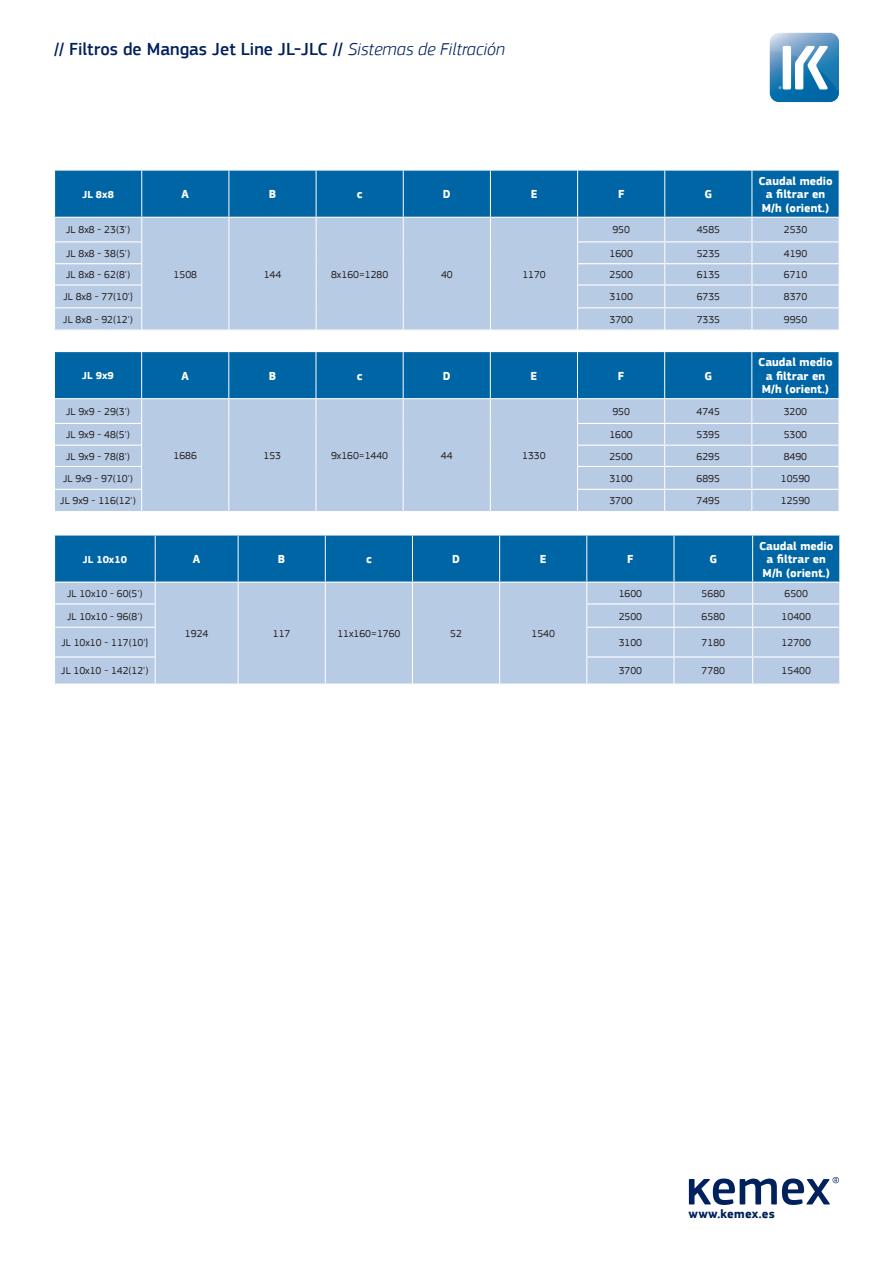
<style>
.page{position:relative;width:893px;height:1263px;background:#fff}
.page>*{position:absolute;margin:0;border:0;box-sizing:border-box;transform-origin:0 0}
.t1{font:500 18px "PF Square Sans Pro";color:#00215d}
.t2{font:700 12.6px "PF Square Sans Pro";letter-spacing:.02em;color:#00215d}
.t3{font:700 12px/13.5px "PF Square Sans Pro";color:#fff;text-align:center}
.t4{font:10.5px "PF Square Sans Pro";color:#231f20}
.t5{font:700 10.5px "PF Square Sans Pro";color:#fff}
.s1{font-weight:300;font-style:italic}
</style>
<div class="page">
<svg style="left:770px;top:33px;width:69px;height:69px"></svg>
<svg style="left:689px;top:1177px;width:150px;height:28px"></svg>
<svg style="left:54px;top:171px;width:786px;height:159px;background:#84aed2"></svg>
<hr style="left:55px;top:241px;width:86px;height:1px;background:#fff">
<hr style="left:578px;top:241px;width:87px;height:1px;background:#fff">
<hr style="left:665px;top:241px;width:87px;height:1px;background:#fff">
<hr style="left:752px;top:241px;width:87px;height:1px;background:#fff">
<hr style="left:55px;top:263px;width:86px;height:1px;background:#fff">
<hr style="left:578px;top:263px;width:87px;height:1px;background:#fff">
<hr style="left:665px;top:263px;width:87px;height:1px;background:#fff">
<hr style="left:752px;top:263px;width:87px;height:1px;background:#fff">
<hr style="left:55px;top:284px;width:86px;height:1px;background:#fff">
<hr style="left:578px;top:284px;width:87px;height:1px;background:#fff">
<hr style="left:665px;top:284px;width:87px;height:1px;background:#fff">
<hr style="left:752px;top:284px;width:87px;height:1px;background:#fff">
<hr style="left:55px;top:307px;width:86px;height:1px;background:#fff">
<hr style="left:578px;top:307px;width:87px;height:1px;background:#fff">
<hr style="left:665px;top:307px;width:87px;height:1px;background:#fff">
<hr style="left:752px;top:307px;width:87px;height:1px;background:#fff">
<hr style="left:54px;top:217px;width:88px;height:1px;background:#fff">
<hr style="left:142px;top:217px;width:87px;height:1px;background:#fff">
<hr style="left:229px;top:217px;width:87px;height:1px;background:#fff">
<hr style="left:316px;top:217px;width:87px;height:1px;background:#fff">
<hr style="left:403px;top:217px;width:87px;height:1px;background:#fff">
<hr style="left:490px;top:217px;width:88px;height:1px;background:#fff">
<hr style="left:578px;top:217px;width:87px;height:1px;background:#fff">
<hr style="left:665px;top:217px;width:87px;height:1px;background:#fff">
<hr style="left:752px;top:217px;width:88px;height:1px;background:#fff">
<svg style="left:54px;top:352px;width:785px;height:159px;background:#83aed1"></svg>
<hr style="left:55px;top:423px;width:86px;height:1px;background:#fff">
<hr style="left:578px;top:423px;width:87px;height:1px;background:#fff">
<hr style="left:665px;top:423px;width:87px;height:1px;background:#fff">
<hr style="left:752px;top:423px;width:86px;height:1px;background:#fff">
<hr style="left:55px;top:445px;width:86px;height:1px;background:#fff">
<hr style="left:578px;top:445px;width:87px;height:1px;background:#fff">
<hr style="left:665px;top:445px;width:87px;height:1px;background:#fff">
<hr style="left:752px;top:445px;width:86px;height:1px;background:#fff">
<hr style="left:55px;top:466px;width:86px;height:1px;background:#fff">
<hr style="left:578px;top:466px;width:87px;height:1px;background:#fff">
<hr style="left:665px;top:466px;width:87px;height:1px;background:#fff">
<hr style="left:752px;top:466px;width:86px;height:1px;background:#fff">
<hr style="left:55px;top:489px;width:86px;height:1px;background:#fff">
<hr style="left:578px;top:489px;width:87px;height:1px;background:#fff">
<hr style="left:665px;top:489px;width:87px;height:1px;background:#fff">
<hr style="left:752px;top:489px;width:86px;height:1px;background:#fff">
<hr style="left:54px;top:398px;width:88px;height:1px;background:#fff">
<hr style="left:142px;top:398px;width:87px;height:1px;background:#fff">
<hr style="left:229px;top:398px;width:87px;height:1px;background:#fff">
<hr style="left:316px;top:398px;width:87px;height:1px;background:#fff">
<hr style="left:403px;top:398px;width:87px;height:1px;background:#fff">
<hr style="left:490px;top:398px;width:87px;height:1px;background:#fff">
<hr style="left:577px;top:398px;width:88px;height:1px;background:#fff">
<hr style="left:665px;top:398px;width:87px;height:1px;background:#fff">
<hr style="left:752px;top:398px;width:87px;height:1px;background:#fff">
<svg style="left:54px;top:536px;width:786px;height:147px;background:#82add1"></svg>
<p class="t1" style="left:54px;top:38px;width:452px">// Filtros de Mangas Jet Line JL-JLC // <span class="s1">Sistemas de Filtración</span></p>
<p class="t5" style="left:82px;top:188px;width:33px">JL 8x8</p>
<p class="t3" style="left:182px;top:188px;width:9px">A</p>
<p class="t3" style="left:269px;top:188px;width:9px">B</p>
<p class="t3" style="left:357px;top:188px;width:7px">c</p>
<p class="t3" style="left:443px;top:188px;width:9px">D</p>
<p class="t3" style="left:531px;top:188px;width:8px">E</p>
<p class="t3" style="left:618px;top:188px;width:8px">F</p>
<p class="t3" style="left:704px;top:188px;width:9px">G</p>
<p class="t3" style="left:758px;top:175px;width:76px">Caudal medio a filtrar en<br>M/h (orient.)</p>
<p class="t4" style="left:66px;top:224px;width:65px">JL 8x8 - 23(3')</p>
<p class="t4" style="left:612px;top:224px;width:19px">950</p>
<p class="t4" style="left:697px;top:224px;width:25px">4585</p>
<p class="t4" style="left:784px;top:224px;width:25px">2530</p>
<p class="t4" style="left:66px;top:247px;width:65px">JL 8x8 - 38(5')</p>
<p class="t4" style="left:609px;top:247px;width:25px">1600</p>
<p class="t4" style="left:697px;top:247px;width:25px">5235</p>
<p class="t4" style="left:784px;top:247px;width:25px">4190</p>
<p class="t4" style="left:66px;top:269px;width:65px">JL 8x8 - 62(8')</p>
<p class="t4" style="left:609px;top:269px;width:25px">2500</p>
<p class="t4" style="left:697px;top:269px;width:25px">6135</p>
<p class="t4" style="left:784px;top:269px;width:25px">6710</p>
<p class="t4" style="left:63px;top:291px;width:71px">JL 8x8 - 77(10'}</p>
<p class="t4" style="left:609px;top:291px;width:25px">3100</p>
<p class="t4" style="left:697px;top:291px;width:25px">6735</p>
<p class="t4" style="left:784px;top:291px;width:25px">8370</p>
<p class="t4" style="left:63px;top:313px;width:71px">JL 8x8 - 92(12')</p>
<p class="t4" style="left:609px;top:313px;width:25px">3700</p>
<p class="t4" style="left:697px;top:313px;width:25px">7335</p>
<p class="t4" style="left:784px;top:313px;width:25px">9950</p>
<p class="t4" style="left:174px;top:268px;width:25px">1508</p>
<p class="t4" style="left:264px;top:268px;width:19px">144</p>
<p class="t4" style="left:331px;top:268px;width:59px">8x160=1280</p>
<p class="t4" style="left:441px;top:268px;width:13px">40</p>
<p class="t4" style="left:522px;top:268px;width:25px">1170</p>
<p class="t5" style="left:82px;top:370px;width:33px">JL 9x9</p>
<p class="t3" style="left:182px;top:370px;width:9px">A</p>
<p class="t3" style="left:269px;top:370px;width:9px">B</p>
<p class="t3" style="left:357px;top:370px;width:7px">c</p>
<p class="t3" style="left:443px;top:370px;width:9px">D</p>
<p class="t3" style="left:531px;top:370px;width:8px">E</p>
<p class="t3" style="left:618px;top:370px;width:8px">F</p>
<p class="t3" style="left:704px;top:370px;width:9px">G</p>
<p class="t3" style="left:758px;top:356px;width:76px">Caudal medio a filtrar en<br>M/h (orient.)</p>
<p class="t4" style="left:66px;top:405px;width:65px">JL 9x9 - 29(3')</p>
<p class="t4" style="left:612px;top:405px;width:19px">950</p>
<p class="t4" style="left:697px;top:405px;width:25px">4745</p>
<p class="t4" style="left:784px;top:405px;width:25px">3200</p>
<p class="t4" style="left:66px;top:429px;width:65px">JL 9x9 - 48(5')</p>
<p class="t4" style="left:609px;top:429px;width:25px">1600</p>
<p class="t4" style="left:697px;top:429px;width:25px">5395</p>
<p class="t4" style="left:784px;top:429px;width:25px">5300</p>
<p class="t4" style="left:66px;top:450px;width:65px">JL 9x9 - 78(8')</p>
<p class="t4" style="left:609px;top:450px;width:25px">2500</p>
<p class="t4" style="left:697px;top:450px;width:25px">6295</p>
<p class="t4" style="left:784px;top:450px;width:25px">8490</p>
<p class="t4" style="left:63px;top:472px;width:71px">JL 9x9 - 97(10')</p>
<p class="t4" style="left:609px;top:472px;width:25px">3100</p>
<p class="t4" style="left:697px;top:472px;width:25px">6895</p>
<p class="t4" style="left:781px;top:472px;width:31px">10590</p>
<p class="t4" style="left:60px;top:495px;width:77px">JL 9x9 - 116(12')</p>
<p class="t4" style="left:609px;top:495px;width:25px">3700</p>
<p class="t4" style="left:697px;top:495px;width:25px">7495</p>
<p class="t4" style="left:781px;top:495px;width:31px">12590</p>
<p class="t4" style="left:174px;top:449px;width:25px">1686</p>
<p class="t4" style="left:264px;top:449px;width:19px">153</p>
<p class="t4" style="left:331px;top:449px;width:59px">9x160=1440</p>
<p class="t4" style="left:441px;top:449px;width:13px">44</p>
<p class="t4" style="left:522px;top:449px;width:25px">1330</p>
<p class="t5" style="left:83px;top:553px;width:46px">JL 10x10</p>
<p class="t3" style="left:193px;top:553px;width:9px">A</p>
<p class="t3" style="left:278px;top:553px;width:9px">B</p>
<p class="t3" style="left:366px;top:553px;width:7px">c</p>
<p class="t3" style="left:452px;top:553px;width:9px">D</p>
<p class="t3" style="left:540px;top:553px;width:8px">E</p>
<p class="t3" style="left:627px;top:553px;width:8px">F</p>
<p class="t3" style="left:709px;top:553px;width:9px">G</p>
<p class="t3" style="left:759px;top:539px;width:76px">Caudal medio a filtrar en<br>M/h (orient.)</p>
<p class="t4" style="left:67px;top:587px;width:77px">JL 10x10 - 60(5')</p>
<p class="t4" style="left:619px;top:587px;width:25px">1600</p>
<p class="t4" style="left:702px;top:587px;width:25px">5680</p>
<p class="t4" style="left:785px;top:587px;width:25px">6500</p>
<p class="t4" style="left:67px;top:610px;width:77px">JL 10x10 - 96(8')</p>
<p class="t4" style="left:619px;top:610px;width:25px">2500</p>
<p class="t4" style="left:702px;top:610px;width:25px">6580</p>
<p class="t4" style="left:782px;top:610px;width:31px">10400</p>
<p class="t4" style="left:61px;top:636px;width:88px">JL 10x10 - 117(10'}</p>
<p class="t4" style="left:619px;top:636px;width:25px">3100</p>
<p class="t4" style="left:702px;top:636px;width:25px">7180</p>
<p class="t4" style="left:782px;top:636px;width:31px">12700</p>
<p class="t4" style="left:61px;top:665px;width:89px">JL 10x10 - 142(12')</p>
<p class="t4" style="left:619px;top:665px;width:25px">3700</p>
<p class="t4" style="left:702px;top:665px;width:25px">7780</p>
<p class="t4" style="left:782px;top:665px;width:31px">15400</p>
<p class="t4" style="left:185px;top:627px;width:25px">1924</p>
<p class="t4" style="left:273px;top:627px;width:19px">117</p>
<p class="t4" style="left:337px;top:627px;width:64px">11x160=1760</p>
<p class="t4" style="left:450px;top:627px;width:13px">52</p>
<p class="t4" style="left:532px;top:627px;width:25px">1540</p>
<p class="t2" style="left:689px;top:1207px;width:88px">www.kemex.es</p>
</div>
